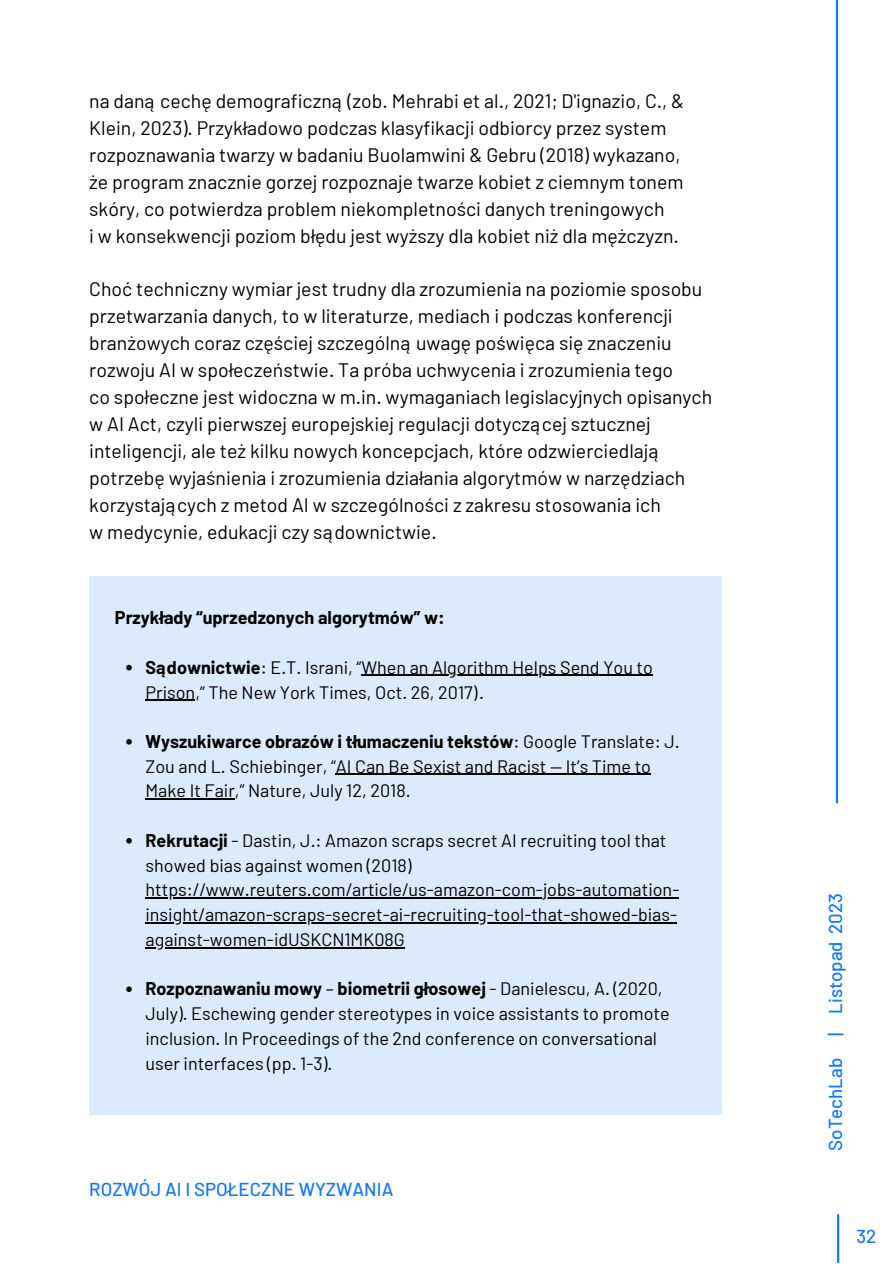
<style>
.page{position:relative;width:893px;height:1264px;background:#fff}
.page>*{position:absolute;margin:0;border:0;box-sizing:border-box;transform-origin:0 0}
.t1{font:19.5px/27px "Barlow";color:#000}
.t2{font:500 18.75px "Barlow";color:#1877f2}
.t3{font:18px/24.8px "Barlow";color:#000}
.t4{font:700 18px "Barlow";color:#000}
.s1{font-weight:700}
</style>
<div class="page">
<hr style="left:835px;top:0;width:3px;height:803px;background:#1877f2">
<hr style="left:837px;top:1214px;width:2px;height:48px;background:#1877f2">
<div style="left:89px;top:576px;width:632px;height:538px;background:#dceafd"></div>
<svg style="left:126px;top:664px;width:6px;height:6px"></svg>
<hr style="left:361px;top:675px;width:292px;height:1px;background:#000">
<hr style="left:145px;top:699px;width:50px;height:1px;background:#000">
<svg style="left:126px;top:739px;width:6px;height:5px"></svg>
<hr style="left:336px;top:773px;width:315px;height:2px;background:#000">
<hr style="left:145px;top:798px;width:90px;height:1px;background:#000">
<svg style="left:126px;top:838px;width:6px;height:5px"></svg>
<hr style="left:145px;top:897px;width:534px;height:1px;background:#000">
<hr style="left:145px;top:922px;width:532px;height:1px;background:#000">
<hr style="left:145px;top:947px;width:260px;height:1px;background:#000">
<svg style="left:126px;top:986px;width:6px;height:6px"></svg>
<p class="t1" style="left:89px;top:86px;width:596px">na daną cechę demograficzną (zob. Mehrabi et al., 2021; D'ignazio, C., &amp;<br>Klein, 2023). Przykładowo podczas klasyfikacji odbiorcy przez system rozpoznawania twarzy w badaniu Buolamwini &amp; Gebru (2018) wykazano,</p>
<p class="t1" style="left:89px;top:167px;width:596px">że program znacznie gorzej rozpoznaje twarze kobiet z ciemnym tonem skóry, co potwierdza problem niekompletności danych treningowych</p>
<p class="t1" style="left:89px;top:221px;width:591px">i w konsekwencji poziom błędu jest wyższy dla kobiet niż dla mężczyzn.</p>
<p class="t1" style="left:89px;top:275px;width:614px">Choć techniczny wymiar jest trudny dla zrozumienia na poziomie sposobu przetwarzania danych, to w literaturze, mediach i podczas konferencji branżowych coraz częściej szczególną uwagę poświęca się znaczeniu rozwoju AI w społeczeństwie. Ta próba uchwycenia i zrozumienia tego</p>
<p class="t1" style="left:89px;top:383px;width:624px">co społeczne jest widoczna w m.in. wymaganiach legislacyjnych opisanych</p>
<p class="t1" style="left:89px;top:410px;width:597px">w AI Act, czyli pierwszej europejskiej regulacji dotyczącej sztucznej inteligencji, ale też kilku nowych koncepcjach, które odzwierciedlają potrzebę wyjaśnienia i zrozumienia działania algorytmów w narzędziach korzystających z metod AI w szczególności z zakresu stosowania ich</p>
<p class="t1" style="left:89px;top:518px;width:349px">w medycynie, edukacji czy sądownictwie.</p>
<p class="t4" style="left:115px;top:606px;width:331px">Przykłady “uprzedzonych algorytmów” w:</p>
<p class="t3" style="left:145px;top:654px;width:509px"><span class="s1">Sądownictwie</span>: E.T. Israni, “When an Algorithm Helps Send You to<br>Prison,” The New York Times, Oct. 26, 2017).</p>
<p class="t3" style="left:145px;top:728px;width:535px"><span class="s1">Wyszukiwarce obrazów i tłumaczeniu tekstów</span>: Google Translate: J.<br>Zou and L. Schiebinger, “AI Can Be Sexist and Racist — It’s Time to<br>Make It Fair,” Nature, July 12, 2018.</p>
<p class="t3" style="left:145px;top:827px;width:535px"><span class="s1">Rekrutacji</span> - Dastin, J.: Amazon scraps secret AI recruiting tool that showed bias against women (2018) https://www.reuters.com/article/us-amazon-com-jobs-automation&shy;insight/amazon-scraps-secret-ai-recruiting-tool-that-showed-bias&shy;against-women-idUSKCN1MK08G</p>
<p class="t3" style="left:145px;top:975px;width:525px"><span class="s1">Rozpoznawaniu mowy</span> – <span class="s1">biometrii głosowej</span> - Danielescu, A. (2020, July). Eschewing gender stereotypes in voice assistants to promote inclusion. In Proceedings of the 2nd conference on conversational user interfaces (pp. 1-3).</p>
<p class="t2" style="left:89px;top:1177px;width:306px">ROZWÓJ AI I SPOŁECZNE WYZWANIA</p>
<p class="t2" style="left:823px;top:1150px;width:259px;rotate:-90deg">SoTechLab | Listopad 2023</p>
<p class="t2" style="left:856px;top:1223px;width:21px">32</p>
</div>
